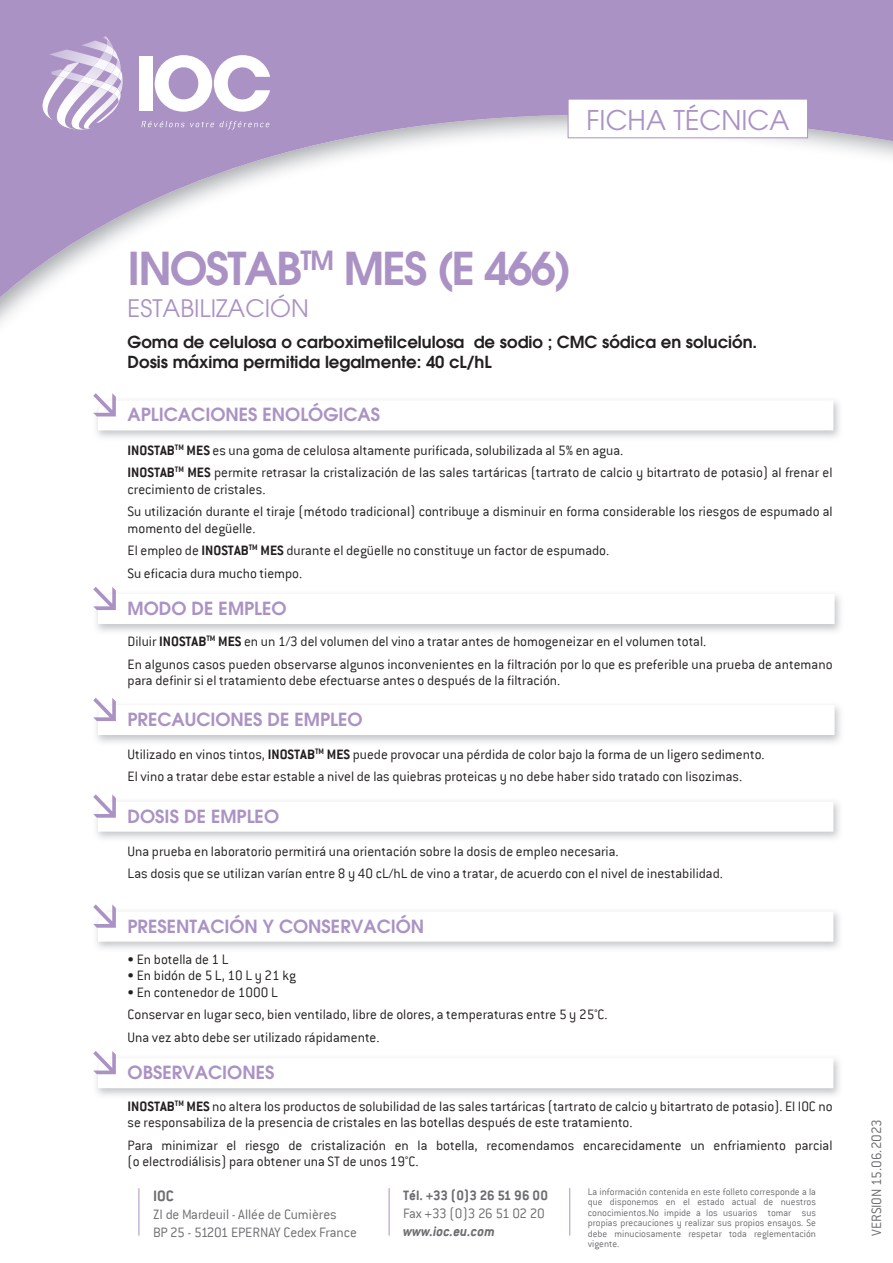
<style>
.page{position:relative;width:893px;height:1263px;background:#fff}
.page>*{position:absolute;margin:0;border:0;box-sizing:border-box;transform-origin:0 0}
.t1{font:600 45px "Avant Garde LT";letter-spacing:-.04em;color:#ab92c4}
.t2{font:27px "Avant Garde LT";color:#ab92c4}
.t3{font:24px "Avant Garde LT";color:#ab92c4}
.t4{font:600 18px "Avant Garde LT";color:#ab92c4}
.t5{font:600 16.5px/19.8px "Avant Garde LT";color:#231f20}
.t6{font:700 16.5px "Conduit ITC";color:#6c6d70}
.t7{font:300 15px/22.5px "Conduit ITC";color:#231f20}
.t8{font:300 15px/18px "Conduit ITC";letter-spacing:-.01em;color:#6c6d70}
.t9{font:700 15px "Conduit ITC";color:#6c6d70}
.t10{font:300 15px "Conduit ITC";letter-spacing:-.03em;color:#6c6d70}
.t11{font:italic 700 15px "Conduit ITC";color:#6c6d70}
.t12{font:300 10.5px/10.5px "Conduit ITC";color:#6c6d70;text-align:justify}
.s1{font-weight:700}
</style>
<div class="page">
<svg style="left:0;top:0;width:893px;height:324px"></svg>
<svg style="left:567px;top:98px;width:241px;height:41px"></svg>
<hr style="left:139px;top:1188px;width:1px;height:47px;background:#ab92c4">
<hr style="left:389px;top:1188px;width:1px;height:47px;background:#ab92c4">
<hr style="left:569px;top:1188px;width:1px;height:47px;background:#ab92c4">
<img style="left:49px;top:49px;width:6px;height:13px">
<img style="left:121px;top:75px;width:2px;height:54px">
<img style="left:113px;top:105px;width:8px;height:25px">
<img style="left:55px;top:36px;width:58px;height:94px">
<img style="left:93px;top:58px;width:6px;height:12px">
<img style="left:79px;top:76px;width:17px;height:9px">
<svg style="left:99px;top:36px;width:23px;height:69px"></svg>
<img style="left:39px;top:62px;width:40px;height:59px">
<svg style="left:58px;top:70px;width:13px;height:8px"></svg>
<svg style="left:141px;top:121px;width:73px;height:6px"></svg>
<svg style="left:220px;top:121px;width:49px;height:8px"></svg>
<div style="left:139px;top:56px;width:14px;height:55px;background:#fff"></div>
<svg style="left:155px;top:55px;width:115px;height:57px"></svg>
<svg style="left:93px;top:393px;width:740px;height:37px"></svg>
<svg style="left:93px;top:587px;width:742px;height:37px"></svg>
<svg style="left:93px;top:794px;width:740px;height:38px"></svg>
<svg style="left:93px;top:904px;width:740px;height:38px"></svg>
<svg style="left:93px;top:698px;width:742px;height:37px"></svg>
<svg style="left:93px;top:1051px;width:740px;height:37px"></svg>
<h2 class="t2" style="left:586px;top:104px;width:204px">FICHA TÉCNICA</h2>
<h1 class="t1" style="left:128px;top:239px;width:445px">INOSTAB<sup>TM</sup> MES (E 466)</h1>
<h3 class="t3" style="left:128px;top:294px;width:183px">ESTABILIZACIÓN</h3>
<p class="t5" style="left:128px;top:332px;width:631px">Goma de celulosa o carboximetilcelulosa de sodio ; CMC sódica en solución.<br>Dosis máxima permitida legalmente: 40 cL/hL</p>
<p class="t4" style="left:128px;top:402px;width:254px">APLICACIONES ENOLÓGICAS</p>
<p class="t7" style="left:128px;top:439px;width:706px"><span class="s1">INOSTAB</span><sup>TM</sup> <span class="s1">MES</span> es una goma de celulosa altamente purificada, solubilizada al 5% en agua.<br><span class="s1">INOSTAB</span><sup>TM</sup> <span class="s1">MES</span> permite retrasar la cristalización de las sales tartáricas (tartrato de calcio y bitartrato de potasio) al frenar el</p>
<p class="t7" style="left:128px;top:478px;width:706px">crecimiento de cristales.<br>Su utilización durante el tiraje (método tradicional) contribuye a disminuir en forma considerable los riesgos de espumado al</p>
<p class="t7" style="left:128px;top:517px;width:483px">momento del degüelle.<br>El empleo de <span class="s1">INOSTAB</span><sup>TM</sup> <span class="s1">MES</span> durante el degüelle no constituye un factor de espumado.<br>Su eficacia dura mucho tiempo.</p>
<p class="t4" style="left:128px;top:597px;width:161px">MODO DE EMPLEO</p>
<p class="t7" style="left:128px;top:630px;width:706px">Diluir <span class="s1">INOSTAB</span><sup>TM</sup> <span class="s1">MES</span> en un 1/3 del volumen del vino a tratar antes de homogeneizar en el volumen total.<br>En algunos casos pueden observarse algunos inconvenientes en la filtración por lo que es preferible una prueba de antemano</p>
<p class="t7" style="left:128px;top:669px;width:434px">para definir si el tratamiento debe efectuarse antes o después de la filtración.</p>
<p class="t4" style="left:128px;top:708px;width:237px">PRECAUCIONES DE EMPLEO</p>
<p class="t7" style="left:128px;top:743px;width:639px">Utilizado en vinos tintos, <span class="s1">INOSTAB</span><sup>TM</sup> <span class="s1">MES</span> puede provocar una pérdida de color bajo la forma de un ligero sedimento.<br>El vino a tratar debe estar estable a nivel de las quiebras proteicas y no debe haber sido tratado con lisozimas.</p>
<p class="t4" style="left:128px;top:804px;width:153px">DOSIS DE EMPLEO</p>
<p class="t7" style="left:128px;top:840px;width:597px">Una prueba en laboratorio permitirá una orientación sobre la dosis de empleo necesaria.<br>Las dosis que se utilizan varían entre 8 y 40 cL/hL de vino a tratar, de acuerdo con el nivel de inestabilidad.</p>
<p class="t4" style="left:128px;top:914px;width:298px">PRESENTACIÓN Y CONSERVACIÓN</p>
<p class="t7" style="left:128px;top:948px;width:103px">• En botella de 1 L</p>
<p class="t7" style="left:128px;top:964px;width:170px">• En bidón de 5 L, 10 L y 21 kg</p>
<p class="t7" style="left:128px;top:981px;width:482px">• En contenedor de 1000 L<br>Conservar en lugar seco, bien ventilado, libre de olores, a temperaturas entre 5 y 25°C.<br>Una vez abto debe ser utilizado rápidamente.</p>
<p class="t4" style="left:128px;top:1061px;width:148px">OBSERVACIONES</p>
<p class="t7" style="left:128px;top:1098px;width:706px;line-height:16.5px"><span class="s1">INOSTAB</span><sup>TM</sup> <span class="s1">MES</span> no altera los productos de solubilidad de las sales tartáricas (tartrato de calcio y bitartrato de potasio). El IOC no se responsabiliza de la presencia de cristales en las botellas después de este tratamiento.</p>
<p class="t7" style="left:128px;top:1137px;width:706px;line-height:16.5px">Para minimizar el riesgo de cristalización en la botella, recomendamos encarecidamente un enfriamiento parcial (o electrodiálisis) para obtener una ST de unos 19°C.</p>
<p class="t6" style="left:153px;top:1186px;width:22px">IOC</p>
<p class="t8" style="left:153px;top:1205px;width:205px">ZI de Mardeuil - Allée de Cumières<br>BP 25 - 51201 EPERNAY Cedex France</p>
<p class="t9" style="left:403px;top:1186px;width:146px">Tél. +33 (0)3 26 51 96 00</p>
<p class="t10" style="left:403px;top:1205px;width:143px">Fax +33 (0)3 26 51 02 20</p>
<p class="t11" style="left:403px;top:1222px;width:93px">www.ioc.eu.com</p>
<p class="t12" style="left:588px;top:1186px;width:230px">La información contenida en este folleto corresponde a la que disponemos en el estado actual de nuestros conocimientos.No impide a los usuarios tomar sus propias precauciones y realizar sus propios ensayos. Se debe minuciosamente respetar toda reglementación vigente.</p>
<p class="t8" style="left:867px;top:1235px;width:118px;rotate:-90deg">VERSION 15.06.2023</p>
</div>
